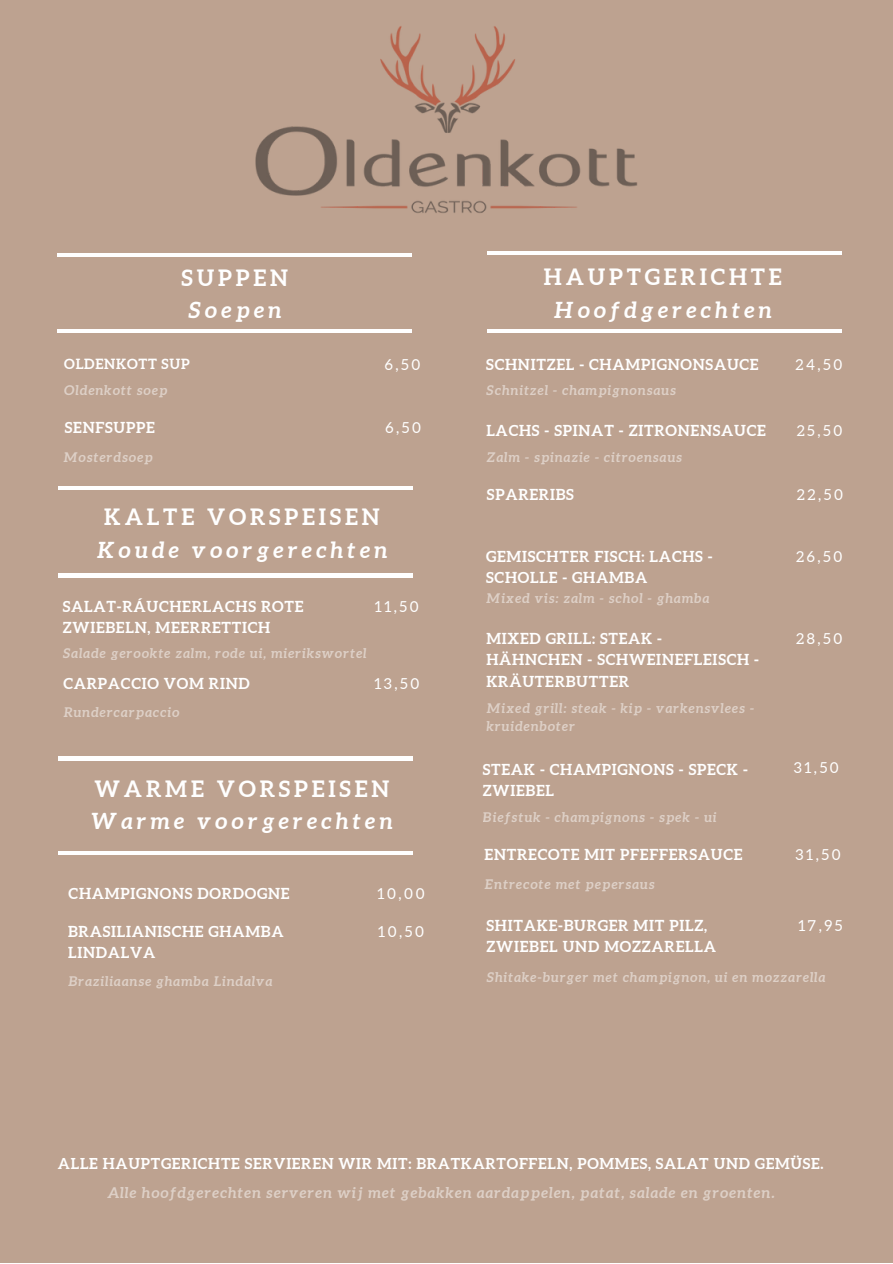
<style>
.page{position:relative;width:893px;height:1264px;background:#fff}
.page>*{position:absolute;margin:0;border:0;box-sizing:border-box;transform-origin:0 0}
.t1{font:italic 700 22.5px "Aleo";letter-spacing:.17em;color:#fff}
.t2{font:700 22.5px "Aleo";letter-spacing:.17em;color:#fff}
.t3{font:700 15.15px/20.7px "Aleo";letter-spacing:.05em;color:#fff}
.t4{font:15.15px "Aleo";letter-spacing:.17em;color:#fff}
.t5{font:italic 700 15px "Aleo";letter-spacing:.06em;color:#fff}
.t6{font:700 15px "Aleo";letter-spacing:.05em;color:#fff}
.t7{font:700 14.1px "Aleo";letter-spacing:.05em;color:#fff}
.t8{font:italic 700 13.5px/18px "Aleo";letter-spacing:.06em;color:#fff}
</style>
<div class="page">
<div style="left:0;top:0;width:892px;height:1262px;background:#bda290"></div>
<hr style="left:58px;top:329px;width:354px;height:4px;background:#fff">
<img style="left:256px;top:26px;width:381px;height:187px">
<hr style="left:58px;top:253px;width:354px;height:3px;background:#fff">
<hr style="left:58px;top:486px;width:354px;height:4px;background:#fff">
<hr style="left:58px;top:573px;width:354px;height:4px;background:#fff">
<hr style="left:58px;top:757px;width:354px;height:3px;background:#fff">
<hr style="left:58px;top:851px;width:354px;height:4px;background:#fff">
<hr style="left:487px;top:251px;width:354px;height:3px;background:#fff">
<hr style="left:487px;top:329px;width:354px;height:4px;background:#fff">
<h1 class="t2" style="left:182px;top:264px;width:108px">SUPPEN</h1>
<h1 class="t1" style="left:188px;top:297px;width:95px">Soepen</h1>
<p class="t7" style="left:64px;top:355px;width:127px">OLDENKOTT SUP</p>
<p class="t4" style="left:385px;top:356px;width:37px">6,50</p>
<p class="t8" style="left:64px;top:381px;width:105px">Oldenkott soep</p>
<p class="t3" style="left:65px;top:417px;width:92px">SENFSUPPE</p>
<p class="t4" style="left:385px;top:419px;width:37px">6,50</p>
<p class="t8" style="left:63px;top:448px;width:91px">Mosterdsoep</p>
<h1 class="t2" style="left:104px;top:504px;width:277px">KALTE VORSPEISEN</h1>
<h1 class="t1" style="left:97px;top:537px;width:292px">Koude voorgerechten</h1>
<p class="t3" style="left:63px;top:596px;width:242px">SALAT-RÁUCHERLACHS ROTE<br>ZWIEBELN, MEERRETTICH</p>
<p class="t4" style="left:375px;top:598px;width:46px">11,50</p>
<p class="t8" style="left:63px;top:643px;width:305px">Salade gerookte zalm, rode ui, mierikswortel</p>
<p class="t3" style="left:63px;top:673px;width:188px">CARPACCIO VOM RIND</p>
<p class="t4" style="left:374px;top:675px;width:47px">13,50</p>
<p class="t8" style="left:63px;top:703px;width:118px">Rundercarpaccio</p>
<h1 class="t2" style="left:95px;top:775px;width:296px">WARME VORSPEISEN</h1>
<h1 class="t1" style="left:91px;top:808px;width:302px">Warme voorgerechten</h1>
<p class="t3" style="left:69px;top:882px;width:222px">CHAMPIGNONS DORDOGNE</p>
<p class="t4" style="left:377px;top:884px;width:49px">10,00</p>
<p class="t3" style="left:68px;top:921px;width:217px">BRASILIANISCHE GHAMBA<br>LINDALVA</p>
<p class="t4" style="left:378px;top:923px;width:47px">10,50</p>
<p class="t8" style="left:68px;top:972px;width:206px">Braziliaanse ghamba Lindalva</p>
<h1 class="t2" style="left:544px;top:264px;width:239px">HAUPTGERICHTE</h1>
<h1 class="t1" style="left:554px;top:296px;width:219px">Hoofdgerechten</h1>
<p class="t3" style="left:486px;top:354px;width:274px">SCHNITZEL - CHAMPIGNONSAUCE</p>
<p class="t4" style="left:795px;top:356px;width:48px">24,50</p>
<p class="t8" style="left:486px;top:381px;width:191px">Schnitzel - champignonsaus</p>
<p class="t3" style="left:486px;top:420px;width:281px">LACHS - SPINAT - ZITRONENSAUCE</p>
<p class="t4" style="left:796px;top:422px;width:47px">25,50</p>
<p class="t8" style="left:486px;top:448px;width:197px">Zalm - spinazie - citroensaus</p>
<p class="t3" style="left:487px;top:484px;width:88px">SPARERIBS</p>
<p class="t4" style="left:796px;top:486px;width:48px">22,50</p>
<p class="t3" style="left:486px;top:546px;width:228px">GEMISCHTER FISCH: LACHS -<br>SCHOLLE - GHAMBA</p>
<p class="t4" style="left:796px;top:548px;width:48px">26,50</p>
<p class="t8" style="left:486px;top:589px;width:224px">Mixed vis: zalm - schol - ghamba</p>
<p class="t3" style="left:486px;top:627px;width:274px;line-height:21.3px">MIXED GRILL: STEAK -<br>HÄHNCHEN - SCHWEINEFLEISCH -<br>KRÄUTERBUTTER</p>
<p class="t4" style="left:796px;top:629px;width:48px">28,50</p>
<p class="t8" style="left:486px;top:699px;width:269px">Mixed grill: steak - kip - varkensvlees - kruidenboter</p>
<p class="t3" style="left:482px;top:759px;width:266px">STEAK - CHAMPIGNONS - SPECK -<br>ZWIEBEL</p>
<p class="t4" style="left:793px;top:758px;width:47px">31,50</p>
<p class="t8" style="left:482px;top:808px;width:235px">Biefstuk - champignons - spek - ui</p>
<p class="t3" style="left:484px;top:844px;width:259px">ENTRECOTE MIT PFEFFERSAUCE</p>
<p class="t4" style="left:795px;top:846px;width:47px">31,50</p>
<p class="t8" style="left:484px;top:875px;width:171px">Entrecote met pepersaus</p>
<p class="t3" style="left:486px;top:915px;width:231px">SHITAKE-BURGER MIT PILZ,<br>ZWIEBEL UND MOZZARELLA</p>
<p class="t8" style="left:486px;top:967px;width:340px">Shitake-burger met champignon, ui en mozzarella</p>
<p class="t4" style="left:798px;top:917px;width:46px">17,95</p>
<p class="t6" style="left:58px;top:1154px;width:767px">ALLE HAUPTGERICHTE SERVIEREN WIR MIT: BRATKARTOFFELN, POMMES, SALAT UND GEMÜSE.</p>
<p class="t5" style="left:107px;top:1183px;width:669px">Alle hoofdgerechten serveren wij met gebakken aardappelen, patat, salade en groenten.</p>
</div>
